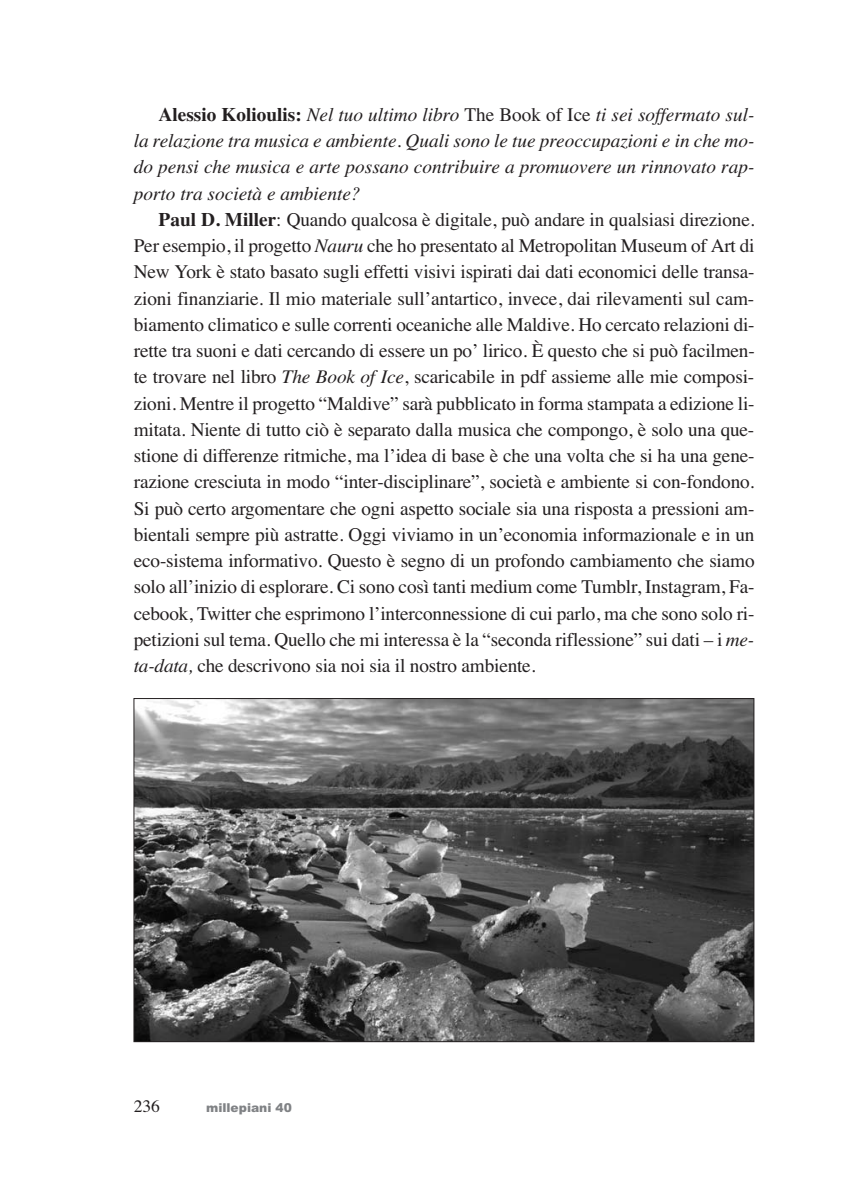
<style>
.page{position:relative;width:844px;height:1191px;background:#fff}
.page>*{position:absolute;margin:0;border:0;box-sizing:border-box;transform-origin:0 0}
.t1{font:19.25px/26.2px "Times";letter-spacing:-.01em;color:#231f20;text-align:justify}
.t2{font:italic 19.25px/26.2px "Times";color:#231f20;text-align:justify}
.t3{font:17.5px "Times";color:#231f20}
.t4{font:900 12.25px "Arial";color:#808285}
.s1{font-weight:700;font-style:normal}
.s2{font-style:normal}
.s3{font-weight:700}
.s4{font-style:italic}
</style>
<div class="page">
<img style="left:135px;top:700px;width:617px;height:340px">
<p class="t2" style="left:134px;top:103px;width:622px;text-indent:25px"><span class="s1">Alessio Kolioulis:</span> Nel tuo ultimo libro <span class="s2">The Book of Ice</span> ti sei soffermato sul&shy;la relazione tra musica e ambiente. Quali sono le tue preoccupazioni e in che mo&shy;do pensi che musica e arte possano contribuire a promuovere un rinnovato rap&shy;porto tra società e ambiente?</p>
<p class="t1" style="left:134px;top:208px;width:622px;text-indent:25px"><span class="s3">Paul D. Miller</span>: Quando qualcosa è digitale, può andare in qualsiasi direzione.<br>Per esempio, il progetto <span class="s4">Nauru</span> che ho presentato al Metropolitan Museum of Art di New York è stato basato sugli effetti visivi ispirati dai dati economici delle transa&shy;zioni finanziarie. Il mio materiale sull’antartico, invece, dai rilevamenti sul cam&shy;biamento climatico e sulle correnti oceaniche alle Maldive. Ho cercato relazioni di&shy;rette tra suoni e dati cercando di essere un po’ lirico. È questo che si può facilmen&shy;te trovare nel libro <span class="s4">The Book of Ice</span>, scaricabile in pdf assieme alle mie composi&shy;zioni. Mentre il progetto “Maldive” sarà pubblicato in forma stampata a edizione li&shy;mitata. Niente di tutto ciò è separato dalla musica che compongo, è solo una que&shy;stione di differenze ritmiche, ma l’idea di base è che una volta che si ha una gene&shy;razione cresciuta in modo “inter-disciplinare”, società e ambiente si con-fondono.<br>Si può certo argomentare che ogni aspetto sociale sia una risposta a pressioni am&shy;bientali sempre più astratte. Oggi viviamo in un’economia informazionale e in un eco-sistema informativo. Questo è segno di un profondo cambiamento che siamo solo all’inizio di esplorare. Ci sono così tanti medium come Tumblr, Instagram, Fa&shy;cebook, Twitter che esprimono l’interconnessione di cui parlo, ma che sono solo ri&shy;petizioni sul tema. Quello che mi interessa è la “seconda riflessione” sui dati – i <span class="s4">me&shy;ta-data,</span> che descrivono sia noi sia il nostro ambiente.</p>
<p class="t3" style="left:134px;top:1099px;width:28px">236</p>
<p class="t4" style="left:206px;top:1100px;width:87px">millepiani 40</p>
</div>
